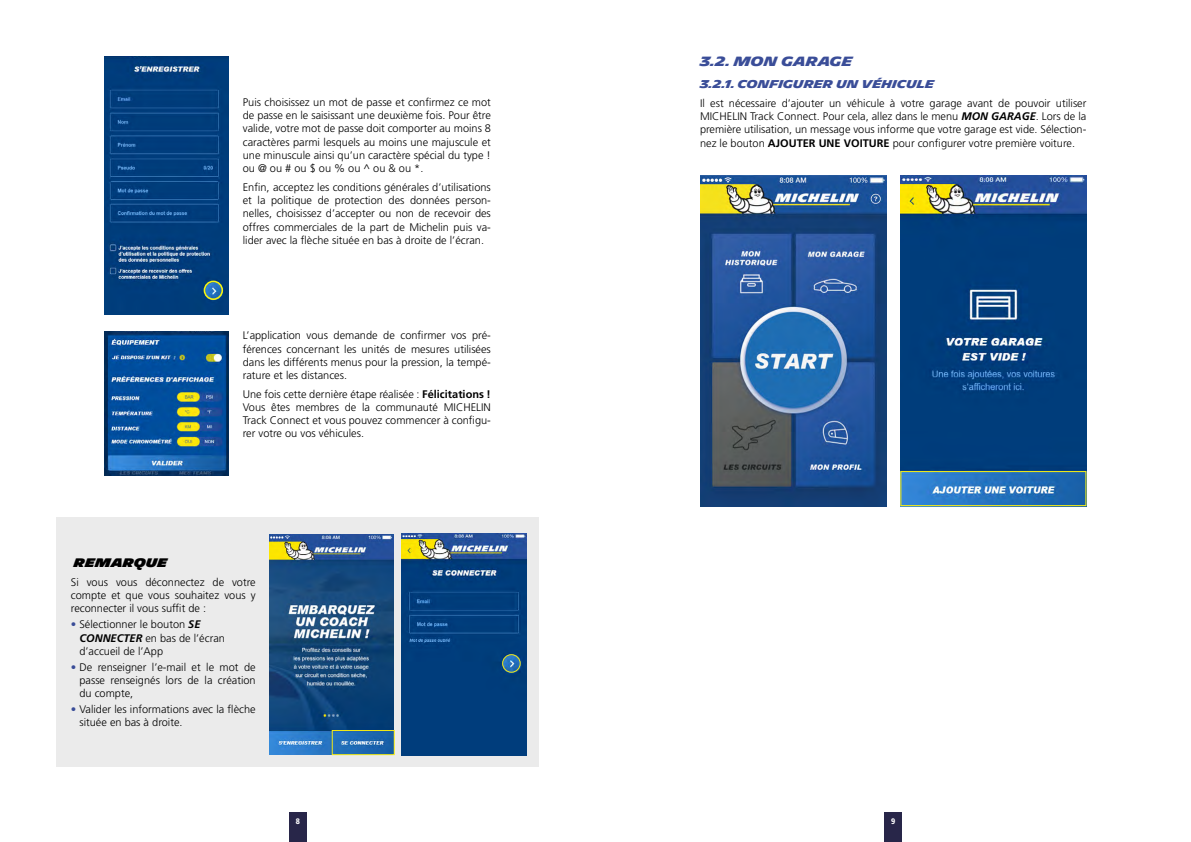
<style>
.page{position:relative;width:1191px;height:842px;background:#fff}
.page>*{position:absolute;margin:0;border:0;box-sizing:border-box;transform-origin:0 0}
.t1{font:700 13px "Michelin";color:#3a4d98}
.t2{font:900 12px "Michelin";color:#000}
.t3{font:300 11px/13.2px "Frutiger LT Std";color:#000;text-align:justify}
.t4{font:700 11px "Michelin";color:#3a4d98}
.t5{font:900 condensed 8px "Frutiger LT Std";color:#fff}
.s1{font-weight:700}
.s2{color:#3a4d98}
.s3{font-weight:700;font-style:italic}
</style>
<div class="page">
<div style="left:289px;top:812px;width:17px;height:30px;background:#282649"></div>
<div style="left:884px;top:812px;width:17px;height:30px;background:#282649"></div>
<div style="left:57px;top:517px;width:482px;height:250px;background:#ebebeb"></div>
<img style="left:105px;top:331px;width:124px;height:144px">
<img style="left:401px;top:534px;width:126px;height:221px">
<img style="left:700px;top:175px;width:186px;height:331px">
<img style="left:105px;top:57px;width:124px;height:257px">
<div style="left:204px;top:281px;width:19px;height:19px;border:2px solid #f7f410;border-radius:50%"></div>
<img style="left:270px;top:534px;width:124px;height:221px">
<div style="left:332px;top:730px;width:63px;height:25px;border:1px solid #f4eb15"></div>
<div style="left:502px;top:654px;width:19px;height:19px;border:1px solid #f4eb15;border-radius:50%"></div>
<img style="left:900px;top:175px;width:186px;height:329px">
<div style="left:900px;top:471px;width:186px;height:35px;border:1px solid #f4eb15"></div>
<p class="t3" style="left:243px;top:96px;width:250px">Puis choisissez un mot de passe et confirmez ce mot de passe en le saisissant une deuxième fois. Pour être valide, votre mot de passe doit comporter au moins 8 caractères parmi lesquels au moins une majuscule et une minuscule ainsi qu’un caractère spécial du type ! ou @ ou # ou $ ou % ou ^ ou &amp; ou *.</p>
<p class="t3" style="left:243px;top:181px;width:250px">Enfin, acceptez les conditions générales d’utilisations et la politique de protection des données person&shy;nelles, choisissez d’accepter ou non de recevoir des offres commerciales de la part de Michelin puis va&shy;lider avec la flèche située en bas à droite de l’écran.</p>
<p class="t3" style="left:243px;top:329px;width:250px">L’application vous demande de confirmer vos pré&shy;férences concernant les unités de mesures utilisées dans les différents menus pour la pression, la tempé&shy;rature et les distances.</p>
<p class="t3" style="left:243px;top:388px;width:250px">Une fois cette dernière étape réalisée : <span class="s1">Félicitations !<br></span>Vous êtes membres de la communauté MICHELIN Track Connect et vous pouvez commencer à configu&shy;rer votre ou vos véhicules.</p>
<p class="t2" style="left:74px;top:556px;width:95px">REMARQUE</p>
<p class="t3" style="left:71px;top:576px;width:186px">Si vous vous déconnectez de votre compte et que vous souhaitez vous y reconnecter il vous suffit de :</p>
<p class="t3" style="left:79px;top:618px;width:147px;text-align:left;text-indent:-9px"><span class="s2">•</span> Sélectionner le bouton <span class="s3">SE<br>CONNECTER</span> en bas de l’écran d’accueil de l’App</p>
<p class="t3" style="left:79px;top:661px;width:178px;text-indent:-9px"><span class="s2">•</span> De renseigner l’e-mail et le mot de passe renseignés lors de la création du compte,</p>
<p class="t3" style="left:79px;top:703px;width:178px;text-indent:-9px"><span class="s2">•</span> Valider les informations avec la flèche située en bas à droite.</p>
<p class="t1" style="left:700px;top:54px;width:154px">3.2. MON GARAGE</p>
<p class="t4" style="left:700px;top:78px;width:236px">3.2.1. CONFIGURER UN VÉHICULE</p>
<p class="t3" style="left:700px;top:97px;width:388px">Il est nécessaire d’ajouter un véhicule à votre garage avant de pouvoir utiliser MICHELIN Track Connect. Pour cela, allez dans le menu <span class="s3">MON GARAGE</span>. Lors de la première utilisation, un message vous informe que votre garage est vide. Sélection&shy;nez le bouton <span class="s1">AJOUTER UNE VOITURE</span> pour configurer votre première voiture.</p>
<p class="t5" style="left:296px;top:816px;width:6px">8</p>
<p class="t5" style="left:891px;top:816px;width:6px">9</p>
</div>
